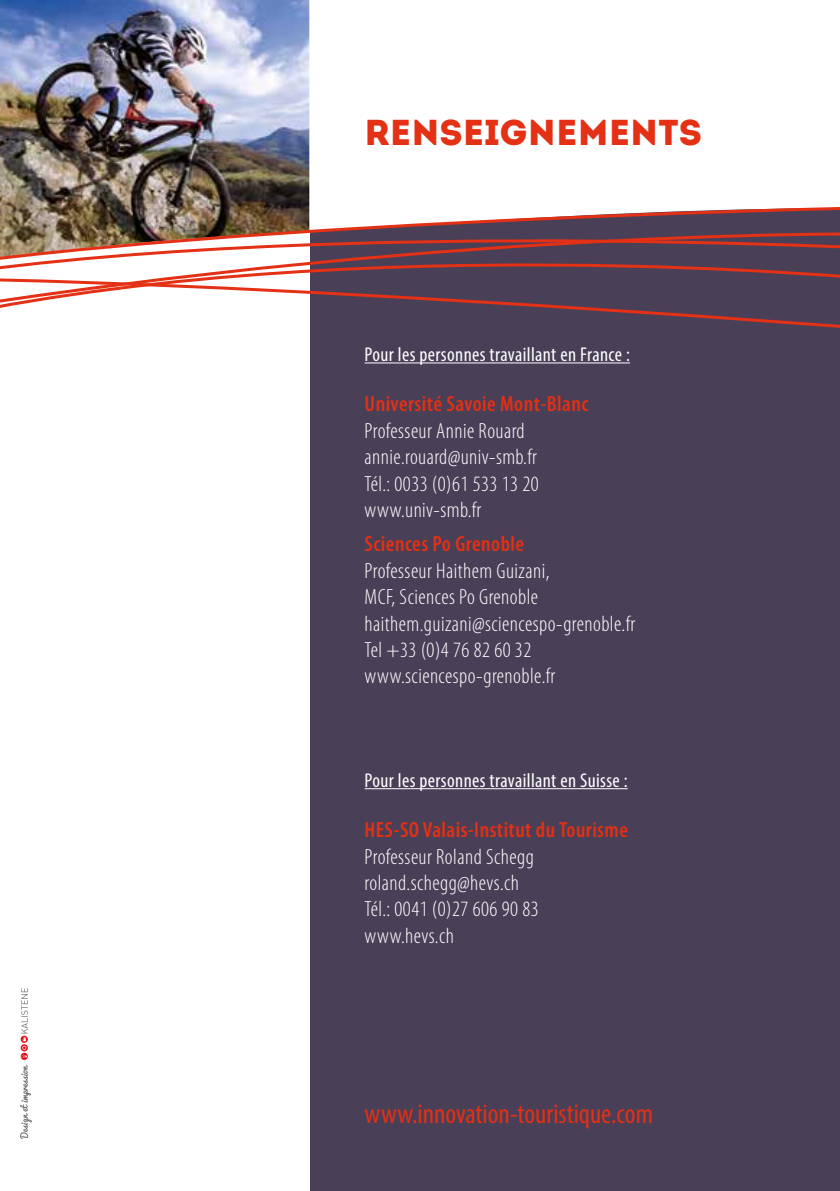
<style>
.page{position:relative;width:840px;height:1191px;background:#fff}
.page>*{position:absolute;margin:0;border:0;box-sizing:border-box;transform-origin:0 0}
.t1{font:36px "Intro";color:#e43014}
.t2{font:condensed 28px "Myriad Pro";color:#e43014}
.t3{font:300 condensed 22px/26.4px "Myriad Pro";letter-spacing:.02em;color:#fff}
.t4{font:600 condensed 22px "Myriad Pro";letter-spacing:.02em;color:#e43014}
.t5{font:condensed 20px "Myriad Pro";letter-spacing:.02em;color:#fff}
</style>
<div class="page">
<div style="left:310px;top:332px;width:529px;height:859px;background:#493f57"></div>
<img style="left:0;top:0;width:309px;height:203px">
<hr style="left:310px;top:328px;width:529px;height:4px;background:#493f57">
<svg style="left:310px;top:318px;width:529px;height:10px;background:#533d52"></svg>
<svg style="left:0;top:287px;width:839px;height:31px"></svg>
<svg style="left:0;top:203px;width:839px;height:7px"></svg>
<svg style="left:0;top:210px;width:839px;height:77px"></svg>
<hr style="left:364px;top:362px;width:265px;height:1px;background:#fff">
<hr style="left:364px;top:788px;width:263px;height:1px;background:#fff">
<svg style="left:20px;top:988px;width:12px;height:151px"></svg>
<h1 class="t1" style="left:364px;top:110px;width:338px">RENSEIGNEMENTS</h1>
<p class="t5" style="left:364px;top:342px;width:267px">Pour les personnes travaillant en France :</p>
<p class="t4" style="left:364px;top:390px;width:225px">Université Savoie Mont-Blanc</p>
<p class="t3" style="left:364px;top:417px;width:175px">Professeur Annie Rouard annie.rouard@univ-smb.fr<br>Tél.: 0033 (0)61 533 13 20 www.univ-smb.fr</p>
<p class="t4" style="left:364px;top:530px;width:161px">Sciences Po Grenoble</p>
<p class="t3" style="left:364px;top:557px;width:272px">Professeur Haithem Guizani,<br>MCF, Sciences Po Grenoble haithem.guizani@sciencespo-grenoble.fr<br>Tel +33 (0)4 76 82 60 32 www.sciencespo-grenoble.fr</p>
<p class="t5" style="left:364px;top:768px;width:264px">Pour les personnes travaillant en Suisse :</p>
<p class="t4" style="left:364px;top:816px;width:265px">HES-SO Valais-Institut du Tourisme</p>
<p class="t3" style="left:364px;top:843px;width:175px">Professeur Roland Schegg roland.schegg@hevs.ch<br>Tél.: 0041 (0)27 606 90 83 www.hevs.ch</p>
<p class="t2" style="left:364px;top:1096px;width:290px">www.innovation-touristique.com</p>
</div>
